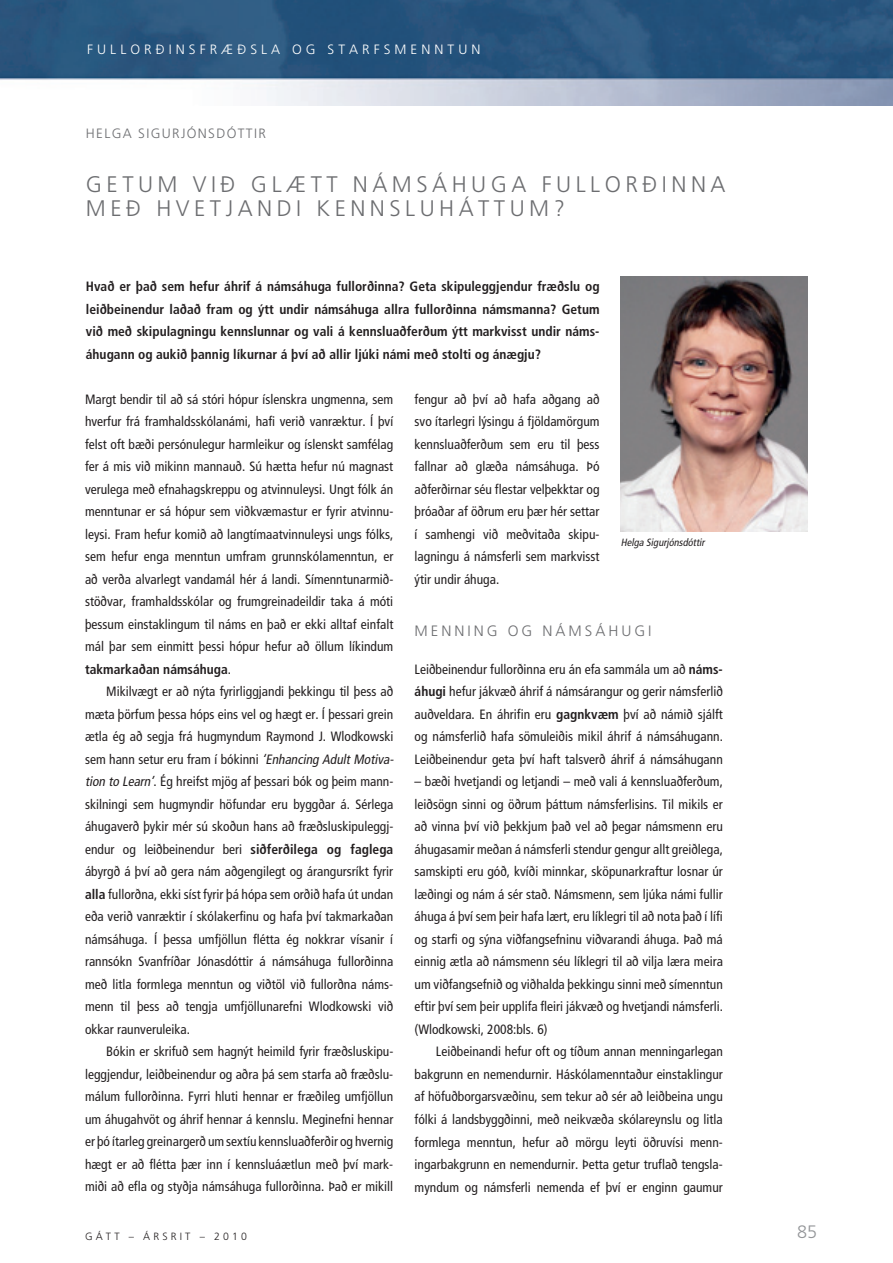
<style>
.page{position:relative;width:893px;height:1263px;background:#fff}
.page>*{position:absolute;margin:0;border:0;box-sizing:border-box;transform-origin:0 0}
.t1{font:300 22.5px "Frutiger";letter-spacing:.2em;color:#6c6d70}
.t2{font:300 18px "Frutiger";color:#939598}
.t3{font:300 15px "Frutiger";color:#6c6d70}
.t4{font:condensed 13.5px/22.5px "Frutiger";color:#231f20;text-align:justify}
.t5{font:700 condensed 13.5px/22.5px "Frutiger";color:#231f20;text-align:justify}
.t6{font:300 13.5px "Frutiger";color:#fff}
.t7{font:300 13.5px "Frutiger";letter-spacing:.1em;color:#6c6d70}
.t8{font:italic condensed 10.5px "Frutiger";color:#231f20}
.t9{font:300 10.5px "Frutiger";letter-spacing:.3em;color:#231f20}
.s1{font-weight:700}
.s2{font-style:italic}
</style>
<div class="page">
<img style="left:0;top:0;width:893px;height:105px">
<img style="left:621px;top:276px;width:187px;height:255px">
<p class="t6" style="left:87px;top:42px;width:21px">F ULL</p>
<p class="t6" style="left:130px;top:42px;width:27px">O RÐINSFRÆÐSLA</p>
<p class="t6" style="left:292px;top:42px;width:49px">O G STARFSMENNTUN</p>
<p class="t7" style="left:86px;top:126px;width:160px">HELGA SIGURJÓNSDÓTTIR</p>
<h1 class="t1" style="left:86px;top:171px;width:19px">GETUM</h1>
<h1 class="t1" style="left:193px;top:171px;width:15px">VIÐ</h1>
<h1 class="t1" style="left:251px;top:171px;width:38px">GLÆTT</h1>
<h1 class="t1" style="left:353px;top:171px;width:204px">NÁMS ÁHU GA FULL</h1>
<h1 class="t1" style="left:605px;top:171px;width:39px">ORÐINNA</h1>
<h1 class="t1" style="left:86px;top:195px;width:19px">MEÐ</h1>
<h1 class="t1" style="left:156px;top:195px;width:17px">HVET</h1>
<h1 class="t1" style="left:226px;top:195px;width:109px">JAN DI KENNSLUH</h1>
<h1 class="t1" style="left:459px;top:195px;width:38px">ÁTTUM</h1>
<h1 class="t1" style="left:554px;top:195px;width:13px">?</h1>
<p class="t5" style="left:86px;top:275px;width:515px">Hvað er það sem hefur áhrif á námsáhuga fullorðinna? Geta skipuleggjendur fræðslu og leiðbeinendur laðað fram og ýtt undir námsáhuga allra fullorðinna námsmanna? Getum við með skipulagningu kennslunnar og vali á kennsluaðferðum ýtt markvisst undir náms&shy;áhugann og aukið þannig líkurnar á því að allir ljúki námi með stolti og ánægju?</p>
<p class="t4" style="left:85px;top:388px;width:310px">Margt bendir til að sá stóri hópur íslenskra ungmenna, sem hverfur frá framhaldsskólanámi, hafi verið vanræktur. Í því felst oft bæði persónulegur harmleikur og íslenskt samfélag fer á mis við mikinn mannauð. Sú hætta hefur nú magnast verulega með efnahagskreppu og atvinnuleysi. Ungt fólk án menntunar er sá hópur sem viðkvæmastur er fyrir atvinnu&shy;leysi. Fram hefur komið að langtímaatvinnuleysi ungs fólks, sem hefur enga menntun umfram grunnskólamenntun, er að verða alvarlegt vandamál hér á landi. Símenntunarmið&shy;stöðvar, framhaldsskólar og frumgreinadeildir taka á móti þessum einstaklingum til náms en það er ekki alltaf einfalt mál þar sem einmitt þessi hópur hefur að öllum líkindum <span class="s1">takmarkaðan námsáhuga</span>.</p>
<p class="t4" style="left:85px;top:680px;width:313px;text-align:left;text-indent:21px">Mikilvægt er að nýta fyrirliggjandi þekkingu til þess að mæta þörfum þessa hóps eins vel og hægt er. Í þessari grein ætla ég að segja frá hugmyndum Raymond J. Wlodkowski sem hann setur eru fram í bókinni <span class="s2">‘Enhancing AdultMotiva&shy;tion to Learn’</span>. Ég hreifst mjög af þessari bók og þeim mann&shy;skilningi sem hugmyndir höfundar eru byggðar á. Sérlega áhugaverð þykir mér sú skoðun hans að fræðsluskipuleggj&shy;endur og leiðbeinendur beri <span class="s1">siðferðilega og faglega </span>ábyrgð á því að gera nám aðgengilegt og árangursríkt fyrir <span class="s1">alla</span> fullorðna, ekki síst fyrir þá hópa sem orðið hafa út undan eða verið vanræktir í skólakerfinu og hafa því takmarkaðan námsáhuga. Í þessa umfjöllun flétta ég nokkrar vísanir í rannsókn Svanfríðar Jónasdóttir á námsáhuga fullorðinna með litla formlega menntun og viðtöl við fullorðna náms&shy;menn til þess að tengja umfjöllunarefni Wlodkowski við okkar raunveruleika.</p>
<p class="t4" style="left:85px;top:1040px;width:310px;text-indent:21px">Bókin er skrifuð sem hagnýt heimild fyrir fræðsluskipu&shy;leggjendur, leiðbeinendur og aðra þá sem starfa að fræðslu&shy;málum fullorðinna. Fyrri hluti hennar er fræðileg umfjöllun um áhugahvöt og áhrif hennar á kennslu. Meginefni hennar er þó ítarleg greinargerð um sextíu kennsluaðferðir og hvernig hægt er að flétta þær inn í kennsluáætlun með því mark&shy;miði að efla og styðja námsáhuga fullorðinna. Það er mikill</p>
<p class="t9" style="left:85px;top:1230px;width:29px">GÁTT</p>
<p class="t9" style="left:129px;top:1230px;width:33px">– Á RSRIT</p>
<p class="t9" style="left:200px;top:1230px;width:49px">– 2010</p>
<p class="t4" style="left:415px;top:388px;width:186px">fengur að því að hafa aðgang að svo ítarlegri lýsingu á fjöldamörgum kennsluaðferðum sem eru til þess fallnar að glæða námsáhuga. Þó aðferðirnar séu flestar velþekktar og þróaðar af öðrum eru þær hér settar í samhengi við meðvitaða skipu&shy;lagningu á námsferli sem markvisst ýtir undir áhuga.</p>
<p class="t3" style="left:415px;top:623px;width:28px">MENNIN</p>
<p class="t3" style="left:487px;top:623px;width:164px">G OG N ÁMS ÁHU GI</p>
<p class="t4" style="left:415px;top:658px;width:310px">Leiðbeinendur fullorðinna eru án efa sammála um að <span class="s1">náms&shy;áhugi</span> hefur jákvæð áhrif á námsárangur og gerir námsferlið auðveldara. En áhrifin eru <span class="s1">gagnkvæm</span> því að námið sjálft og námsferlið hafa sömuleiðis mikil áhrif á námsáhugann.<br>Leiðbeinendur geta því haft talsverð áhrif á námsáhugann</p>
<p class="t4" style="left:415px;top:770px;width:310px">– bæði hvetjandi og letjandi – með vali á kennsluaðferðum, leiðsögn sinni og öðrum þáttum námsferlisins. Til mikils er að vinna því við þekkjum það vel að þegar námsmenn eru áhugasamir meðan á námsferli stendur gengur allt greiðlega, samskipti eru góð, kvíði minnkar, sköpunarkraftur losnar úr læðingi og nám á sér stað. Námsmenn, sem ljúka námi fullir áhuga á því sem þeir hafa lært, eru líklegri til að nota það í lífi og starfi og sýna viðfangsefninu viðvarandi áhuga. Það má einnig ætla að námsmenn séu líklegri til að vilja læra meira um viðfangsefnið og viðhalda þekkingu sinni með símenntun eftir því sem þeir upplifa fleiri jákvæð og hvetjandi námsferli. (Wlodkowski, 2008:bls. 6)</p>
<p class="t4" style="left:415px;top:1041px;width:310px;text-indent:21px">Leiðbeinandi hefur oft og tíðum annan menningarlegan bakgrunn en nemendurnir. Háskólamenntaður einstaklingur af höfuðborgarsvæðinu, sem tekur að sér að leiðbeina ungu fólki á landsbyggðinni, með neikvæða skólareynslu og litla formlega menntun, hefur að mörgu leyti öðruvísi menn&shy;ingarbakgrunn en nemendurnir. Þetta getur truflað tengsla&shy;myndum og námsferli nemenda ef því er enginn gaumur</p>
<p class="t8" style="left:621px;top:536px;width:87px">Helga Sigurjónsdóttir</p>
<h2 class="t2" style="left:797px;top:1222px;width:22px">85</h2>
</div>
